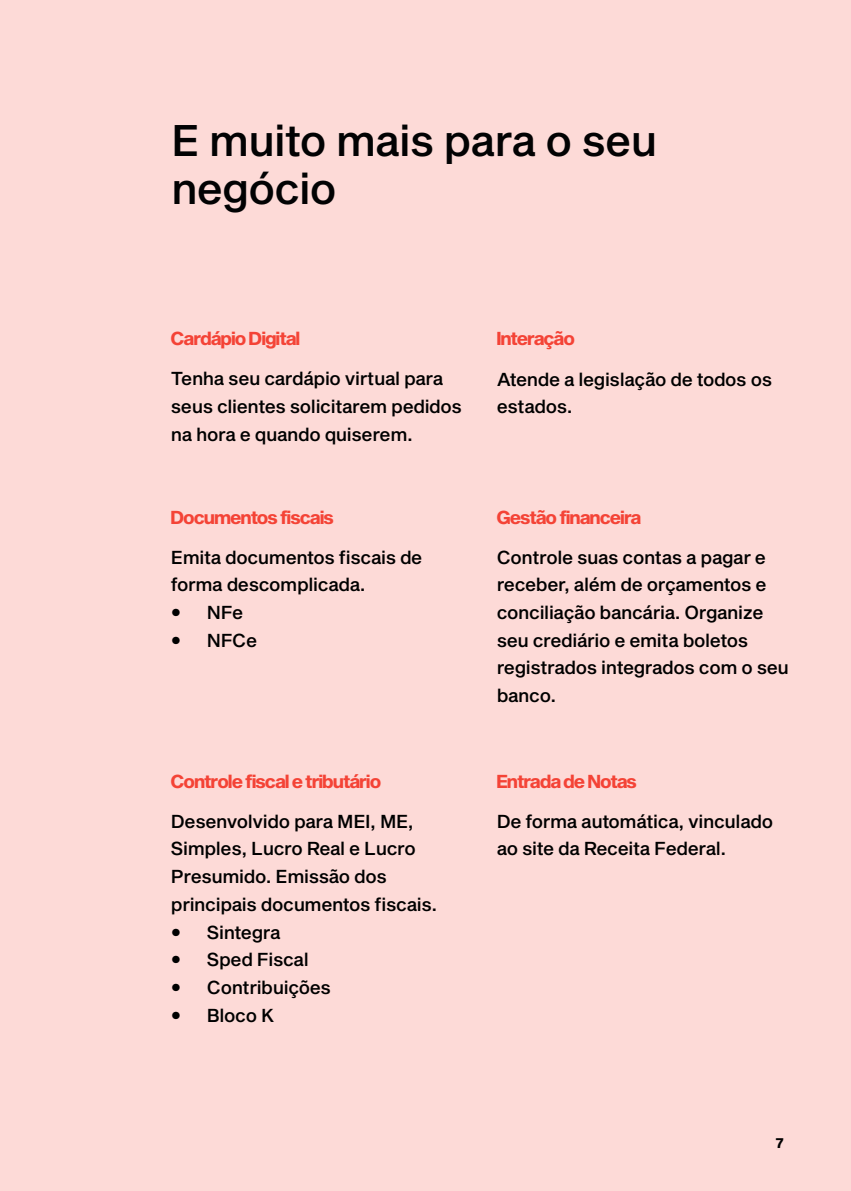
<style>
.page{position:relative;width:851px;height:1191px;background:#fff}
.page>*{position:absolute;margin:0;border:0;box-sizing:border-box;transform-origin:0 0}
.t1{font:43.4px/47.6px "Sequel Sans Medium Body";letter-spacing:-.02em;color:#020203}
.t2{font:18.4px/27.8px "Sequel Sans Medium Body";letter-spacing:-.02em;color:#000}
.t3{font:18.4px "Sequel Sans Bold Disp";letter-spacing:-.02em;color:#f44336}
.t4{font:14px "Sequel Sans Bold Head";color:#000}
</style>
<div class="page">
<div style="left:0;top:0;width:850px;height:1191px;background:#fddad7"></div>
<h1 class="t1" style="left:171px;top:118px;width:487px">E muito mais para o seu negócio</h1>
<p class="t3" style="left:171px;top:326px;width:131px">Cardápio Digital</p>
<p class="t2" style="left:171px;top:366px;width:292px">Tenha seu cardápio virtual para seus clientes solicitarem pedidos na hora e quando quiserem.</p>
<p class="t3" style="left:171px;top:504px;width:164px">Documentos fiscais</p>
<p class="t2" style="left:171px;top:544px;width:253px">Emita documentos fiscais de forma descomplicada.</p>
<p class="t2" style="left:171px;top:599px;width:74px">• NFe</p>
<p class="t2" style="left:171px;top:627px;width:88px">• NFCe</p>
<p class="t3" style="left:171px;top:768px;width:211px">Controle fiscal e tributário</p>
<p class="t2" style="left:171px;top:808px;width:268px">Desenvolvido para MEI, ME,<br>Simples, Lucro Real e Lucro<br>Presumido. Emissão dos principais documentos fiscais.</p>
<p class="t2" style="left:171px;top:919px;width:111px">• Sintegra</p>
<p class="t2" style="left:171px;top:946px;width:139px">• Sped Fiscal</p>
<p class="t2" style="left:171px;top:974px;width:162px">• Contribuições</p>
<p class="t2" style="left:171px;top:1002px;width:105px">• Bloco K</p>
<p class="t3" style="left:496px;top:326px;width:79px">Interação</p>
<p class="t2" style="left:496px;top:366px;width:277px">Atende a legislação de todos os estados.</p>
<p class="t3" style="left:496px;top:504px;width:146px">Gestão financeira</p>
<p class="t2" style="left:496px;top:544px;width:293px">Controle suas contas a pagar e receber, além de orçamentos e conciliação bancária. Organize seu crediário e emita boletos registrados integrados com o seu banco.</p>
<p class="t3" style="left:496px;top:768px;width:141px">Entrada de Notas</p>
<p class="t2" style="left:496px;top:808px;width:278px">De forma automática, vinculado ao site da Receita Federal.</p>
<p class="t4" style="left:775px;top:1133px;width:9px">7</p>
</div>
